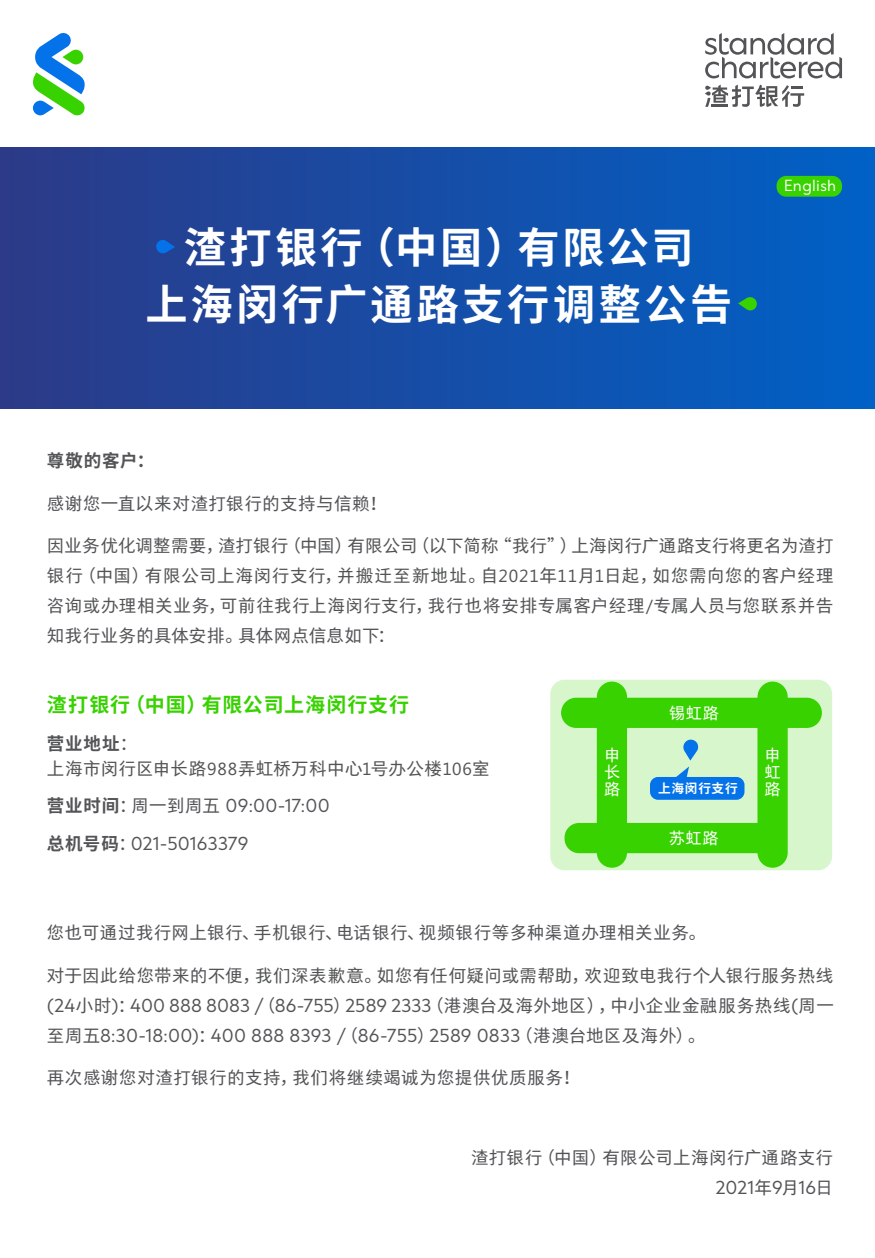
<style>
.page{position:relative;width:875px;height:1258px;background:#fff}
.page>*{position:absolute;margin:0;border:0;box-sizing:border-box;transform-origin:0 0}
.t1{font:700 42.25px/57.2px "Noto Sans SC";letter-spacing:.075em;color:#fff;text-align:center}
.t2{font:700 20px "Noto Sans SC";letter-spacing:.05em;color:#38d200}
.t3{font:17.5px/30px "Noto Sans SC";letter-spacing:.025em;color:#525455;text-align:justify}
.t4{font:17.5px/37.5px "SC Prosper Sans";letter-spacing:.045em;color:#525455}
.t5{font:700 17.5px "Noto Sans SC";letter-spacing:.05em;color:#525455}
.t6{font:16.12px/17px "Noto Sans SC";letter-spacing:.05em;color:#fff}
.t7{font:15px "SC Prosper Sans";letter-spacing:.025em;color:#fff}
.t8{font:700 12.62px "Noto Sans SC";letter-spacing:.06em;color:#fff}
.s1{font-weight:700}
.s2{font-family:"Noto Sans SC";font-weight:700}
.s3{font-family:"Noto Sans SC"}
</style>
<div class="page">
<div style="left:0;top:147px;width:875px;height:261px;background:linear-gradient(to right,#2c3a87,#0061c6)"></div>
<svg style="left:33px;top:33px;width:52px;height:83px"></svg>
<svg style="left:705px;top:33px;width:137px;height:45px"></svg>
<svg style="left:705px;top:84px;width:99px;height:23px"></svg>
<svg style="left:155px;top:239px;width:20px;height:14px"></svg>
<svg style="left:738px;top:297px;width:20px;height:14px"></svg>
<div style="left:777px;top:176px;width:65px;height:21px;background:#38d200;border-radius:10px"></div>
<div style="left:550px;top:679px;width:282px;height:191px;background:#d7f6cc;border-radius:14px"></div>
<div style="left:758px;top:681px;width:30px;height:186px;background:#38d200;border-radius:15px"></div>
<div style="left:597px;top:681px;width:30px;height:186px;background:#38d200;border-radius:15px"></div>
<div style="left:561px;top:697px;width:261px;height:30px;background:#38d200;border-radius:15px"></div>
<div style="left:565px;top:822px;width:221px;height:31px;background:#38d200;border-radius:14px"></div>
<svg style="left:683px;top:739px;width:16px;height:21px"></svg>
<div style="left:650px;top:776px;width:95px;height:23px;background:#0473ea;border-radius:8px"></div>
<svg style="left:673px;top:766px;width:16px;height:11px"></svg>
<h1 class="t1" style="left:145px;top:219px;width:588px">渣打银行（中国）有限公司<br>上海闵行广通路支行调整公告</h1>
<p class="t7" style="left:784px;top:175px;width:53px">English</p>
<p class="t5" style="left:47px;top:451px;width:109px">尊敬的客户：</p>
<p class="t3" style="left:47px;top:488px;width:341px">感谢您一直以来对渣打银行的支持与信赖！</p>
<p class="t3" style="left:47px;top:531px;width:788px">因业务优化调整需要，渣打银行（中国）有限公司（以下简称“我行”）上海闵行广通路支行将更名为渣打银行（中国）有限公司上海闵行支行，并搬迁至新地址。自2021年11月1日起，如您需向您的客户经理咨询或办理相关业务，可前往我行上海闵行支行，我行也将安排专属客户经理/专属人员与您联系并告知我行业务的具体安排。具体网点信息如下：</p>
<p class="t2" style="left:47px;top:693px;width:364px">渣打银行（中国）有限公司上海闵行支行</p>
<p class="t3" style="left:47px;top:731px;width:444px;line-height:25px"><span class="s1">营业地址</span>：<br>上海市闵行区申长路988弄虹桥万科中心1号办公楼106室</p>
<p class="t4" style="left:47px;top:786px;width:284px"><span class="s2">营业时间</span><span class="s3">：周一到周五</span> 09:00-17:00<span class="s2">总机号码</span><span class="s3">：</span>021-50163379</p>
<p class="t6" style="left:669px;top:704px;width:52px">锡虹路</p>
<p class="t6" style="left:604px;top:747px;width:17px">申长路</p>
<p class="t6" style="left:765px;top:746px;width:17px">申虹路</p>
<p class="t8" style="left:658px;top:781px;width:81px">上海闵行支行</p>
<p class="t6" style="left:669px;top:830px;width:51px">苏虹路</p>
<p class="t3" style="left:47px;top:918px;width:661px">您也可通过我行网上银行、手机银行、电话银行、视频银行等多种渠道办理相关业务。</p>
<p class="t3" style="left:47px;top:960px;width:788px">对于因此给您带来的不便，我们深表歉意。如您有任何疑问或需帮助，欢迎致电我行个人银行服务热线</p>
<p class="t4" style="left:47px;top:989px;width:788px;line-height:30px">(24<span class="s3">小时</span>)<span class="s3">：</span>400 888 8083 /<span class="s3">（</span>86-755<span class="s3">）</span>2589 2333<span class="s3">（港澳台及海外地区），中小企业金融服务热线</span>(<span class="s3">周一至周五</span>8:30-18:00)<span class="s3">：</span>400 888 8393 /<span class="s3">（</span>86-755<span class="s3">）</span>2589 0833<span class="s3">（港澳台地区及海外）。</span></p>
<p class="t3" style="left:47px;top:1063px;width:535px">再次感谢您对渣打银行的支持，我们将继续竭诚为您提供优质服务！</p>
<p class="t3" style="left:471px;top:1143px;width:363px">渣打银行（中国）有限公司上海闵行广通路支行</p>
<p class="t4" style="left:716px;top:1168px;width:119px">2021<span class="s3">年</span>9<span class="s3">月</span>16<span class="s3">日</span></p>
</div>
